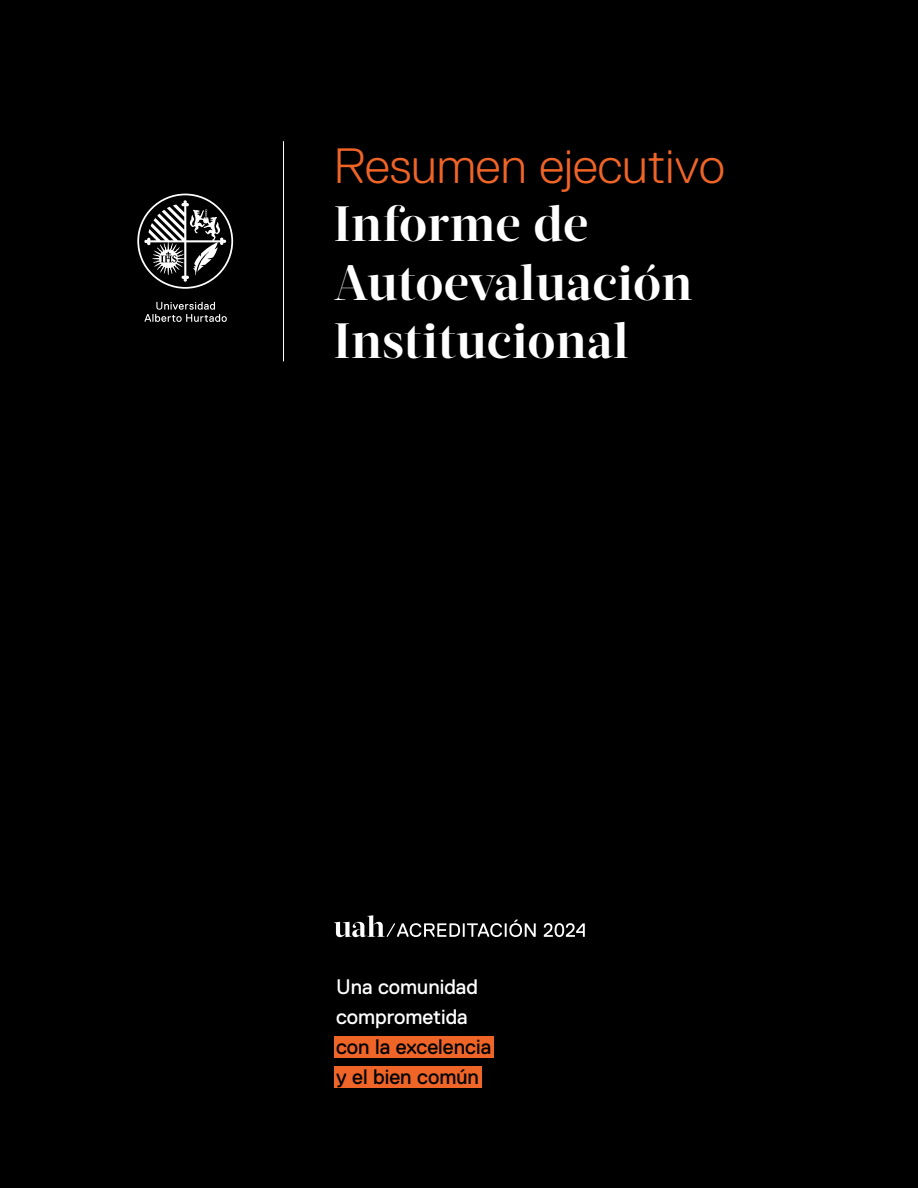
<style>
.page{position:relative;width:918px;height:1188px;background:#000}
.page>*{position:absolute;margin:0;border:0;box-sizing:border-box;transform-origin:0 0}
.t1{font:700 49.5px/58.5px "Acta Display";letter-spacing:.01em;color:#fff}
.t2{font:300 49.5px "Replica Std";color:#ef6427}
.t3{font:21px/30px "Replica Std";color:#000}
.t4{font:21px/30px "Replica Std";color:#fff}
</style>
<div class="page">
<hr style="left:283px;top:141px;width:1px;height:220px;background:#fff">
<svg style="left:137px;top:194px;width:96px;height:95px"></svg>
<svg style="left:145px;top:302px;width:82px;height:20px"></svg>
<svg style="left:544px;top:923px;width:41px;height:14px"></svg>
<svg style="left:334px;top:915px;width:202px;height:22px"></svg>
<div style="left:334px;top:1036px;width:160px;height:21px;background:#ef6427"></div>
<div style="left:334px;top:1066px;width:147px;height:22px;background:#ef6427"></div>
<p class="t2" style="left:334px;top:138px;width:393px">Resumen ejecutivo</p>
<p class="t1" style="left:334px;top:195px;width:360px">Informe de<br>Autoevaluación<br>Institucional</p>
<p class="t4" style="left:336px;top:972px;width:143px">Una comunidad comprometida</p>
<p class="t3" style="left:336px;top:1032px;width:157px">con la excelencia y el bien común</p>
</div>
